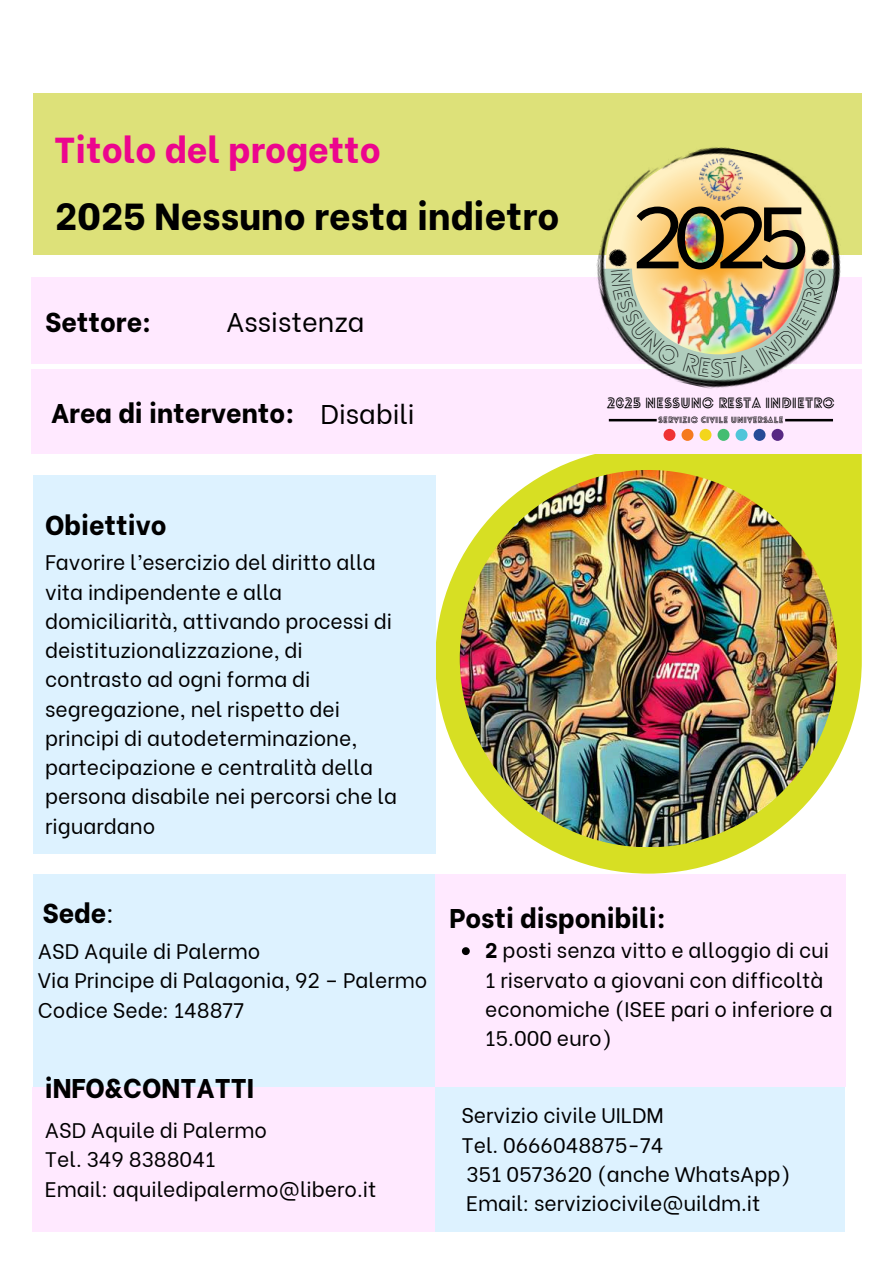
<style>
.page{position:relative;width:894px;height:1264px;background:#fff}
.page>*{position:absolute;margin:0;border:0;box-sizing:border-box;transform-origin:0 0}
.t1{font:91.2px "Anonymous";color:#000}
.t2{font:800 37.5px "Be Vietnam";color:#000}
.t3{font:800 36px "Be Vietnam";color:#ec058e}
.t4{font:800 27px "Be Vietnam";color:#000}
.t5{font:27px "Be Vietnam";color:#000}
.t6{font:21px/29.2px "Be Vietnam";color:#000}
.t7{font:700 14.4px "Lovelo Line";color:#000}
.t8{font:700 8.85px "Lovelo Line";color:#000}
.s1{font-weight:400}
.s2{font-weight:800}
</style>
<div class="page">
<div style="left:431px;top:874px;width:413px;height:212px;background:#ffe9ff"></div>
<div style="left:434px;top:1087px;width:410px;height:144px;background:#ddf2ff"></div>
<svg style="left:462px;top:947px;width:7px;height:8px"></svg>
<div style="left:34px;top:874px;width:400px;height:269px;background:#ddf2ff"></div>
<div style="left:32px;top:1087px;width:402px;height:144px;background:#ffe9ff"></div>
<svg style="left:435px;top:454px;width:426px;height:419px"></svg>
<img style="left:459px;top:470px;width:378px;height:377px">
<div style="left:34px;top:475px;width:401px;height:378px;background:#ddf2ff"></div>
<div style="left:32px;top:277px;width:829px;height:86px;background:#ffe9ff"></div>
<div style="left:32px;top:370px;width:829px;height:84px;background:#ffe9ff"></div>
<div style="left:34px;top:93px;width:827px;height:161px;background:#dde179"></div>
<hr style="left:608px;top:419px;width:48px;height:2px;background:#000">
<hr style="left:784px;top:419px;width:48px;height:2px;background:#000">
<div style="left:663px;top:429px;width:12px;height:12px;background:#ef3334;border-radius:6px"></div>
<div style="left:681px;top:429px;width:12px;height:12px;background:#f57a1e;border-radius:6px"></div>
<div style="left:699px;top:429px;width:12px;height:12px;background:#f3d61c;border-radius:6px"></div>
<div style="left:717px;top:429px;width:12px;height:12px;background:#43bd71;border-radius:6px"></div>
<div style="left:735px;top:429px;width:12px;height:12px;background:#4fc5d9;border-radius:6px"></div>
<div style="left:753px;top:429px;width:12px;height:12px;background:#254b97;border-radius:6px"></div>
<div style="left:771px;top:429px;width:12px;height:12px;background:#572883;border-radius:6px"></div>
<img style="left:575px;top:147px;width:286px;height:242px">
<img style="left:602px;top:217px;width:232px;height:167px">
<h3 class="t3" style="left:54px;top:120px;width:328px">Titolo del progetto</h3>
<h2 class="t2" style="left:55px;top:185px;width:505px">2025 Nessuno resta indietro</h2>
<h1 class="t1" style="left:631px;top:200px;width:180px">2025</h1>
<p class="t4" style="left:45px;top:300px;width:108px">Settore:</p>
<p class="t5" style="left:226px;top:300px;width:140px">Assistenza</p>
<p class="t4" style="left:51px;top:391px;width:365px">Area di intervento: <span class="s1">Disabili</span></p>
<p class="t7" style="left:607px;top:394px;width:229px">2025 NESSUNO RESTA INDIETRO</p>
<p class="t8" style="left:658px;top:414px;width:127px">SERVIZIO CIVILE UNIVERSALE</p>
<p class="t4" style="left:45px;top:503px;width:123px">Obiettivo</p>
<p class="t6" style="left:45px;top:546px;width:353px">Favorire l’esercizio del diritto alla vita indipendente e alla domiciliarità, attivando processi di deistituzionalizzazione, di contrasto ad ogni forma di segregazione, nel rispetto dei principi di autodeterminazione, partecipazione e centralità della persona disabile nei percorsi che la riguardano</p>
<p class="t4" style="left:42px;top:891px;width:73px">Sede<span class="s1">:</span></p>
<p class="t6" style="left:38px;top:934px;width:391px">ASD Aquile di Palermo<br>Via Principe di Palagonia, 92 – Palermo<br>Codice Sede: 148877</p>
<p class="t4" style="left:45px;top:1065px;width:211px">iNFO&amp;CONTATTI</p>
<p class="t6" style="left:45px;top:1113px;width:333px">ASD Aquile di Palermo<br>Tel. 349 8388041<br>Email: aquiledipalermo@libero.it</p>
<p class="t4" style="left:449px;top:895px;width:218px">Posti disponibili:</p>
<p class="t6" style="left:485px;top:934px;width:349px"><span class="s2">2</span> posti senza vitto e alloggio di cui<br>1 riservato a giovani con difficoltà economiche (ISEE pari o inferiore a<br>15.000 euro)</p>
<p class="t6" style="left:461px;top:1099px;width:331px">Servizio civile UILDM<br>Tel. 0666048875-74<br>351 0573620 (anche WhatsApp)<br>Email: serviziocivile@uildm.it</p>
</div>
